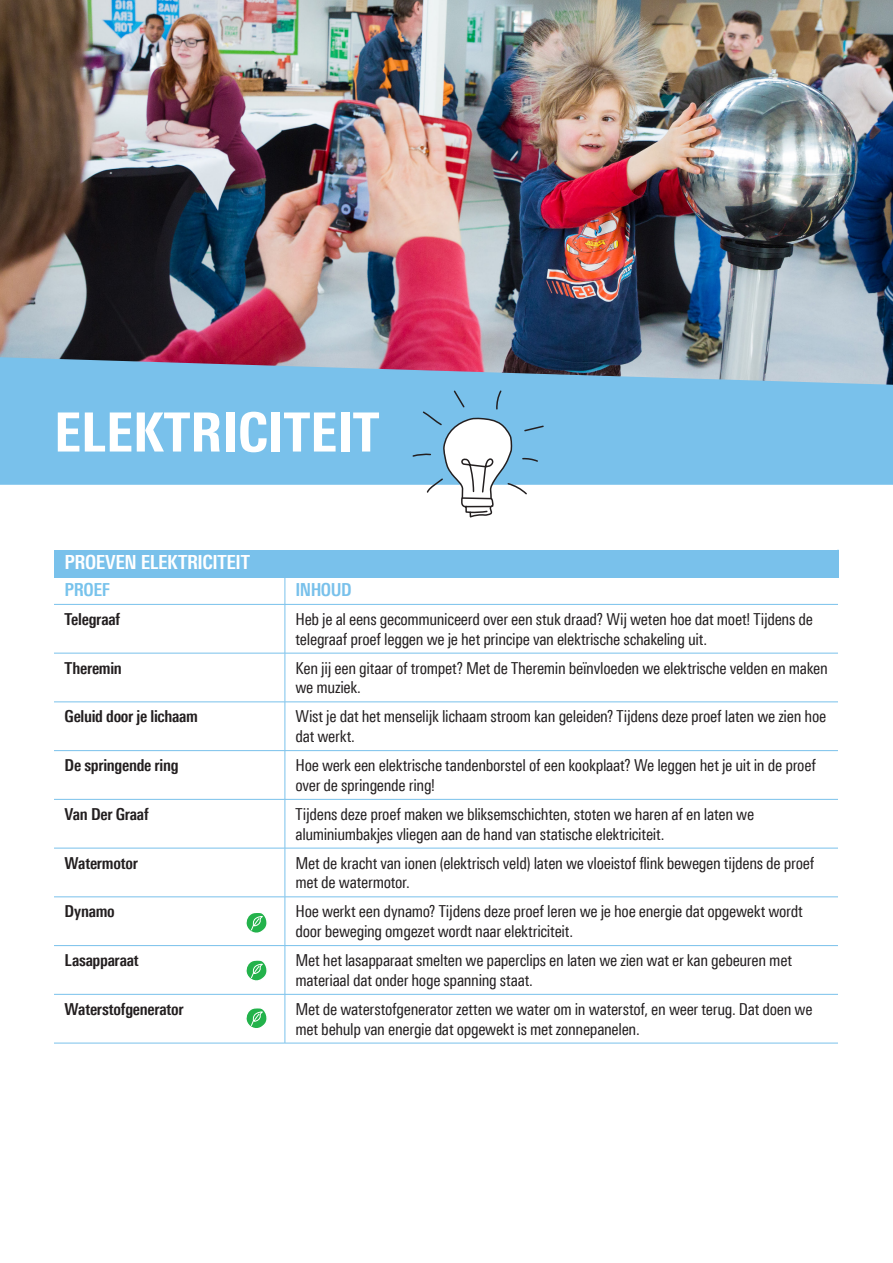
<style>
.page{position:relative;width:893px;height:1263px;background:#fff}
.page>*{position:absolute;margin:0;border:0;box-sizing:border-box;transform-origin:0 0}
.Titel_30pt_wit{font:800 54px "Linotype Univers 720 Cn";color:#fff}
.H_-_PreU_-_Tabel_kop{font:700 19.5px "Linotype Univers 620 Cn";letter-spacing:-.025em;color:#fff}
.H_-_PreU_-_Tabel_kop-2{font:700 18px "Linotype Univers 620 Cn";letter-spacing:-.035em;color:#79c1eb}
.H_-_PreU_-_Tabel_kop-3{font:700 18px "Linotype Univers 620 Cn";letter-spacing:-.025em;color:#78c3ec}
.P_-_PreU_-_Tabel_txt{font:16.5px/19.8px "Linotype Univers 420 Cn";letter-spacing:-.02em;color:#231f20}
.P_-_PreU_-_Tabel_txt-2{font:700 16.5px "Linotype Univers 620 Cn";letter-spacing:-.02em;color:#231f20}
</style>
<div class="page">
<div style="left:54px;top:550px;width:784px;height:27px;background:#79c1eb"></div>
<hr style="left:54px;top:653px;width:231px;height:1px;background:#79c1eb">
<hr style="left:54px;top:702px;width:231px;height:1px;background:#79c1eb">
<hr style="left:54px;top:750px;width:231px;height:1px;background:#79c1eb">
<hr style="left:54px;top:799px;width:231px;height:1px;background:#79c1eb">
<hr style="left:54px;top:848px;width:231px;height:1px;background:#79c1eb">
<hr style="left:54px;top:896px;width:231px;height:1px;background:#79c1eb">
<hr style="left:54px;top:945px;width:231px;height:1px;background:#79c1eb">
<hr style="left:54px;top:994px;width:231px;height:1px;background:#79c1eb">
<hr style="left:54px;top:1043px;width:231px;height:1px;background:#79c1eb">
<svg style="left:285px;top:577px;width:1px;height:27px"></svg>
<hr style="left:54px;top:604px;width:231px;height:1px;background:#79c1eb">
<hr style="left:285px;top:604px;width:553px;height:1px;background:#79c1eb">
<svg style="left:838px;top:550px;width:1px;height:27px"></svg>
<hr style="left:285px;top:605px;width:1px;height:48px;background:#79c1eb">
<hr style="left:285px;top:653px;width:553px;height:1px;background:#79c1eb">
<hr style="left:285px;top:653px;width:1px;height:49px;background:#79c1eb">
<hr style="left:285px;top:702px;width:553px;height:1px;background:#79c1eb">
<hr style="left:285px;top:702px;width:1px;height:48px;background:#79c1eb">
<hr style="left:285px;top:750px;width:553px;height:1px;background:#79c1eb">
<hr style="left:285px;top:751px;width:1px;height:48px;background:#79c1eb">
<hr style="left:285px;top:799px;width:553px;height:1px;background:#79c1eb">
<hr style="left:285px;top:799px;width:1px;height:49px;background:#79c1eb">
<hr style="left:285px;top:848px;width:553px;height:1px;background:#79c1eb">
<hr style="left:285px;top:848px;width:1px;height:49px;background:#79c1eb">
<hr style="left:285px;top:896px;width:553px;height:1px;background:#79c1eb">
<hr style="left:285px;top:897px;width:1px;height:48px;background:#79c1eb">
<hr style="left:285px;top:945px;width:553px;height:1px;background:#79c1eb">
<hr style="left:285px;top:946px;width:1px;height:48px;background:#79c1eb">
<hr style="left:285px;top:994px;width:553px;height:1px;background:#79c1eb">
<hr style="left:285px;top:994px;width:1px;height:49px;background:#79c1eb">
<hr style="left:285px;top:1043px;width:553px;height:1px;background:#79c1eb">
<img style="left:0;top:0;width:893px;height:357px">
<svg style="left:0;top:357px;width:893px;height:128px;background:#7db9e0"></svg>
<svg style="left:411px;top:389px;width:134px;height:129px"></svg>
<svg style="left:246px;top:913px;width:21px;height:20px"></svg>
<svg style="left:246px;top:960px;width:21px;height:21px"></svg>
<svg style="left:246px;top:1008px;width:21px;height:20px"></svg>
<p class="Titel_30pt_wit" style="left:54px;top:400px;width:327px">ELEKTRICITEIT</p>
<p class="H_-_PreU_-_Tabel_kop" style="left:65px;top:550px;width:187px">PROEVEN ELEKTRICITEIT</p>
<p class="H_-_PreU_-_Tabel_kop-3" style="left:65px;top:579px;width:47px">PROEF</p>
<p class="H_-_PreU_-_Tabel_kop-2" style="left:296px;top:579px;width:58px">INHOUD</p>
<p class="P_-_PreU_-_Tabel_txt-2" style="left:65px;top:609px;width:57px">Telegraaf</p>
<p class="P_-_PreU_-_Tabel_txt" style="left:296px;top:609px;width:519px">Heb je al eens gecommuniceerd over een stuk draad? Wij weten hoe dat moet! Tijdens de telegraaf proef leggen we je het principe van elektrische schakeling uit.</p>
<p class="P_-_PreU_-_Tabel_txt-2" style="left:65px;top:658px;width:59px">Theremin</p>
<p class="P_-_PreU_-_Tabel_txt" style="left:296px;top:658px;width:534px">Ken jij een gitaar of trompet? Met de Theremin beïnvloeden we elektrische velden en maken we muziek.</p>
<p class="P_-_PreU_-_Tabel_txt-2" style="left:65px;top:707px;width:135px">Geluid door je lichaam</p>
<p class="P_-_PreU_-_Tabel_txt" style="left:296px;top:706px;width:532px">Wist je dat het menselijk lichaam stroom kan geleiden? Tijdens deze proef laten we zien hoe dat werkt.</p>
<p class="P_-_PreU_-_Tabel_txt-2" style="left:65px;top:755px;width:115px">De springende ring</p>
<p class="P_-_PreU_-_Tabel_txt" style="left:296px;top:755px;width:522px">Hoe werk een elektrische tandenborstel of een kookplaat? We leggen het je uit in de proef over de springende ring!</p>
<p class="P_-_PreU_-_Tabel_txt-2" style="left:65px;top:804px;width:85px">Van Der Graaf</p>
<p class="P_-_PreU_-_Tabel_txt" style="left:296px;top:804px;width:460px">Tijdens deze proef maken we bliksemschichten, stoten we haren af en laten we aluminiumbakjes vliegen aan de hand van statische elektriciteit.</p>
<p class="P_-_PreU_-_Tabel_txt-2" style="left:65px;top:853px;width:75px">Watermotor</p>
<p class="P_-_PreU_-_Tabel_txt" style="left:296px;top:853px;width:520px">Met de kracht van ionen (elektrisch veld) laten we vloeistof flink bewegen tijdens de proef met de watermotor.</p>
<p class="P_-_PreU_-_Tabel_txt-2" style="left:65px;top:901px;width:52px">Dynamo</p>
<p class="P_-_PreU_-_Tabel_txt" style="left:296px;top:901px;width:509px">Hoe werkt een dynamo? Tijdens deze proef leren we je hoe energie dat opgewekt wordt door beweging omgezet wordt naar elektriciteit.</p>
<p class="P_-_PreU_-_Tabel_txt-2" style="left:65px;top:950px;width:76px">Lasapparaat</p>
<p class="P_-_PreU_-_Tabel_txt" style="left:296px;top:950px;width:498px">Met het lasapparaat smelten we paperclips en laten we zien wat er kan gebeuren met materiaal dat onder hoge spanning staat.</p>
<p class="P_-_PreU_-_Tabel_txt-2" style="left:65px;top:999px;width:121px">Waterstofgenerator</p>
<p class="P_-_PreU_-_Tabel_txt" style="left:296px;top:999px;width:519px">Met de waterstofgenerator zetten we water om in waterstof, en weer terug. Dat doen we met behulp van energie dat opgewekt is met zonnepanelen.</p>
</div>
